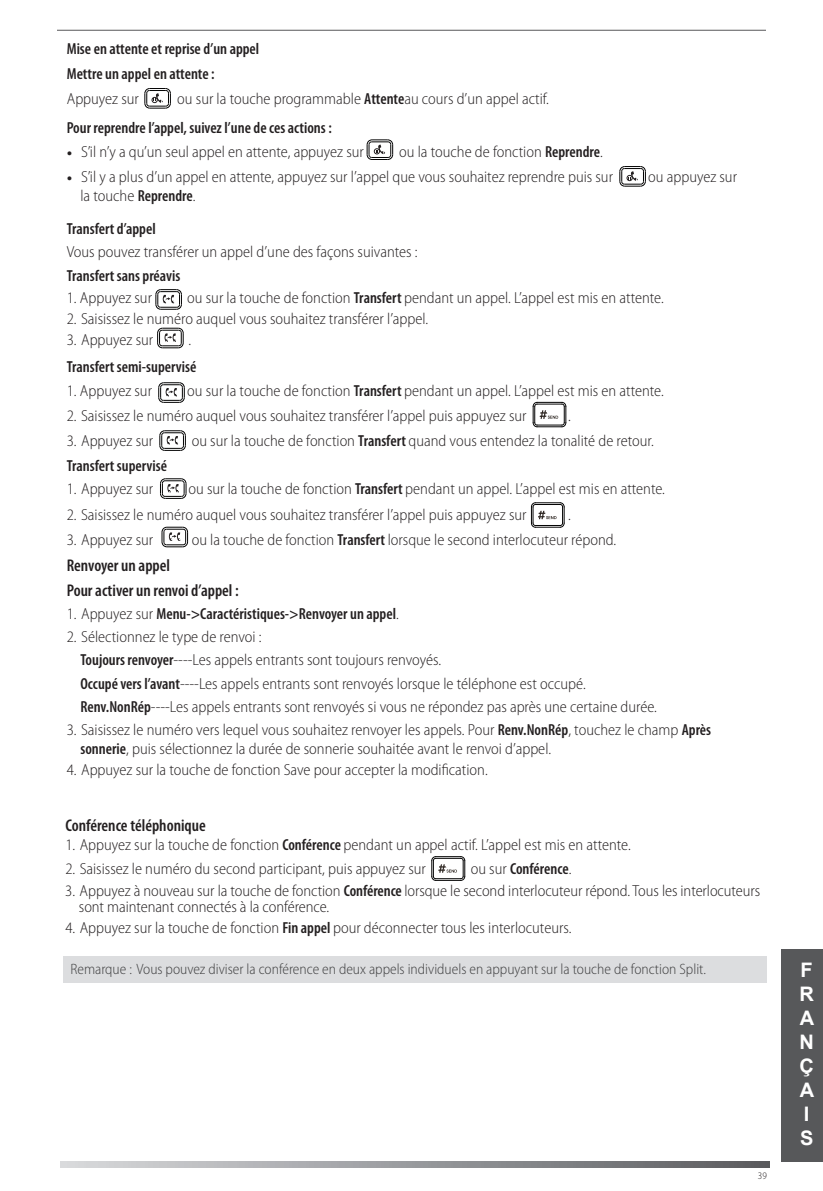
<style>
.page{position:relative;width:823px;height:1191px;background:#fff}
.page>*{position:absolute;margin:0;border:0;box-sizing:border-box;transform-origin:0 0}
.t1{font:700 20px/24px "Arial";color:#fff}
.t2{font:600 condensed 17px/24.4px "Myriad Pro";color:#231f20}
.t3{font:300 semi-condensed 16px/23.2px "Myriad Pro";color:#231f20}
.t4{font:600 condensed 16px/25.2px "Myriad Pro";color:#231f20}
.t5{font:300 semi-condensed 15px "Myriad Pro";color:#3e3e3f}
.t6{font:300 semi-condensed 10px "Myriad Pro";color:#231f20}
.s1{font-weight:300;font-stretch:semi-condensed}
.s2{font-weight:600;font-stretch:condensed}
</style>
<div class="page">
<svg style="left:61px;top:1161px;width:708px;height:6px;background:#989a9d"></svg>
<div style="left:780px;top:948px;width:42px;height:213px;background:#57585a"></div>
<svg style="left:532px;top:402px;width:34px;height:25px"></svg>
<svg style="left:530px;top:502px;width:34px;height:26px"></svg>
<svg style="left:144px;top:88px;width:27px;height:21px"></svg>
<svg style="left:155px;top:289px;width:27px;height:21px"></svg>
<svg style="left:366px;top:139px;width:27px;height:21px"></svg>
<svg style="left:619px;top:166px;width:26px;height:21px"></svg>
<svg style="left:157px;top:328px;width:27px;height:20px"></svg>
<svg style="left:158px;top:382px;width:27px;height:21px"></svg>
<svg style="left:159px;top:430px;width:27px;height:21px"></svg>
<svg style="left:160px;top:478px;width:26px;height:21px"></svg>
<svg style="left:161px;top:527px;width:27px;height:20px"></svg>
<hr style="left:57px;top:30px;width:708px;height:1px;background:#57585a">
<div style="left:64px;top:956px;width:702px;height:26px;background:#dcdddf"></div>
<svg style="left:431px;top:856px;width:34px;height:25px"></svg>
<p class="t4" style="left:67px;top:36px;width:194px">Mise en attente et reprise d’un appel<br>Mettre un appel en attente :</p>
<p class="t3" style="left:67px;top:88px;width:74px">Appuyez sur</p>
<p class="t4" style="left:67px;top:85px;width:483px;line-height:29.2px;text-indent:110px"><span class="s1">ou sur la touche programmable</span> Attente<span class="s1">au cours d’un appel actif.<br></span>Pour reprendre l’appel, suivez l’une de ces actions :</p>
<p class="t3" style="left:81px;top:140px;width:284px">S’il n’y a qu’un seul appel en attente, appuyez sur</p>
<p class="t3" style="left:81px;top:139px;width:533px;line-height:25.2px;text-indent:318px">ou la touche de fonction <span class="s2">Reprendre</span>.<br>S’il y a plus d’un appel en attente, appuyez sur l’appel que vous souhaitez reprendre puis sur</p>
<p class="t3" style="left:648px;top:165px;width:90px">ou appuyez sur</p>
<p class="t4" style="left:67px;top:179px;width:130px;line-height:33.2px;text-indent:14px"><span class="s1">la touche</span> Reprendre<span class="s1">.<br></span>Transfert d’appel</p>
<p class="t3" style="left:67px;top:241px;width:352px">Vous pouvez transférer un appel d’une des façons suivantes :</p>
<p class="t4" style="left:67px;top:263px;width:115px">Transfert sans préavis</p>
<p class="t3" style="left:67px;top:286px;width:87px">1. Appuyez sur</p>
<p class="t3" style="left:187px;top:286px;width:478px">ou sur la touche de fonction <span class="s2">Transfert</span> pendant un appel. L’appel est mis en attente.</p>
<p class="t3" style="left:67px;top:307px;width:363px">2. Saisissez le numéro auquel vous souhaitez transférer l’appel.</p>
<p class="t3" style="left:67px;top:329px;width:88px">3. Appuyez sur</p>
<p class="t3" style="left:188px;top:329px;width:4px">.</p>
<p class="t4" style="left:67px;top:355px;width:131px">Transfert semi-supervisé</p>
<p class="t3" style="left:67px;top:379px;width:87px">1. Appuyez sur</p>
<p class="t3" style="left:187px;top:379px;width:478px">ou sur la touche de fonction <span class="s2">Transfert</span> pendant un appel. L’appel est mis en attente.</p>
<p class="t3" style="left:67px;top:404px;width:461px">2. Saisissez le numéro auquel vous souhaitez transférer l’appel puis appuyez sur</p>
<p class="t3" style="left:568px;top:404px;width:4px">.</p>
<p class="t3" style="left:67px;top:429px;width:88px">3. Appuyez sur</p>
<p class="t3" style="left:191px;top:429px;width:463px">ou sur la touche de fonction <span class="s2">Transfert</span> quand vous entendez la tonalité de retour.</p>
<p class="t4" style="left:67px;top:454px;width:102px">Transfert supervisé</p>
<p class="t3" style="left:67px;top:478px;width:88px">1. Appuyez sur</p>
<p class="t3" style="left:188px;top:478px;width:478px">ou sur la touche de fonction <span class="s2">Transfert</span> pendant un appel. L’appel est mis en attente.</p>
<p class="t3" style="left:67px;top:503px;width:461px">2. Saisissez le numéro auquel vous souhaitez transférer l’appel puis appuyez sur</p>
<p class="t3" style="left:568px;top:503px;width:4px">.</p>
<p class="t3" style="left:67px;top:528px;width:88px">3. Appuyez sur</p>
<p class="t3" style="left:191px;top:528px;width:426px">ou la touche de fonction <span class="s2">Transfert</span> lorsque le second interlocuteur répond.</p>
<p class="t2" style="left:67px;top:554px;width:173px">Renvoyer un appel<br>Pour activer un renvoi d’appel :</p>
<p class="t4" style="left:67px;top:601px;width:333px"><span class="s1">1. Appuyez sur</span> Menu-&gt;Caractéristiques-&gt;Renvoyer un appel<span class="s1">.</span></p>
<p class="t3" style="left:80px;top:625px;width:577px;text-indent:-14px">2. Sélectionnez le type de renvoi :<br><span class="s2">Toujours renvoyer</span>----Les appels entrants sont toujours renvoyés.<br><span class="s2">Occupé vers l’avant</span>----Les appels entrants sont renvoyés lorsque le téléphone est occupé.<br><span class="s2">Renv.NonRép</span>----Les appels entrants sont renvoyés si vous ne répondez pas après une certaine durée.</p>
<p class="t3" style="left:80px;top:720px;width:632px;line-height:19.2px;text-indent:-14px">3. Saisissez le numéro vers lequel vous souhaitez renvoyer les appels. Pour <span class="s2">Renv.NonRép</span>, touchez le champ <span class="s2">Après sonnerie</span>, puis sélectionnez la durée de sonnerie souhaitée avant le renvoi d’appel.</p>
<p class="t3" style="left:67px;top:759px;width:422px">4. Appuyez sur la touche de fonction Save pour accepter la modification.</p>
<p class="t2" style="left:65px;top:813px;width:142px">Conférence téléphonique</p>
<p class="t3" style="left:65px;top:833px;width:566px">1. Appuyez sur la touche de fonction <span class="s2">Conférence</span> pendant un appel actif. L’appel est mis en attente.</p>
<p class="t3" style="left:65px;top:857px;width:362px">2. Saisissez le numéro du second participant, puis appuyez sur</p>
<p class="t4" style="left:470px;top:856px;width:102px"><span class="s1">ou sur</span> Conférence<span class="s1">.</span></p>
<p class="t3" style="left:79px;top:883px;width:682px;line-height:16px;text-indent:-14px">3. Appuyez à nouveau sur la touche de fonction <span class="s2">Conférence</span> lorsque le second interlocuteur répond. Tous les interlocuteurs sont maintenant connectés à la conférence.</p>
<p class="t3" style="left:65px;top:917px;width:507px">4. Appuyez sur la touche de fonction <span class="s2">Fin appel</span> pour déconnecter tous les interlocuteurs.</p>
<p class="t5" style="left:70px;top:961px;width:636px">Remarque : Vous pouvez diviser la conférence en deux appels individuels en appuyant sur la touche de fonction Split.</p>
<p class="t6" style="left:757px;top:1170px;width:10px">39</p>
<p class="t1" style="left:799px;top:959px;width:16px">F<br>R<br>A<br>N<br>Ç<br>A<br>I<br>S</p>
</div>
